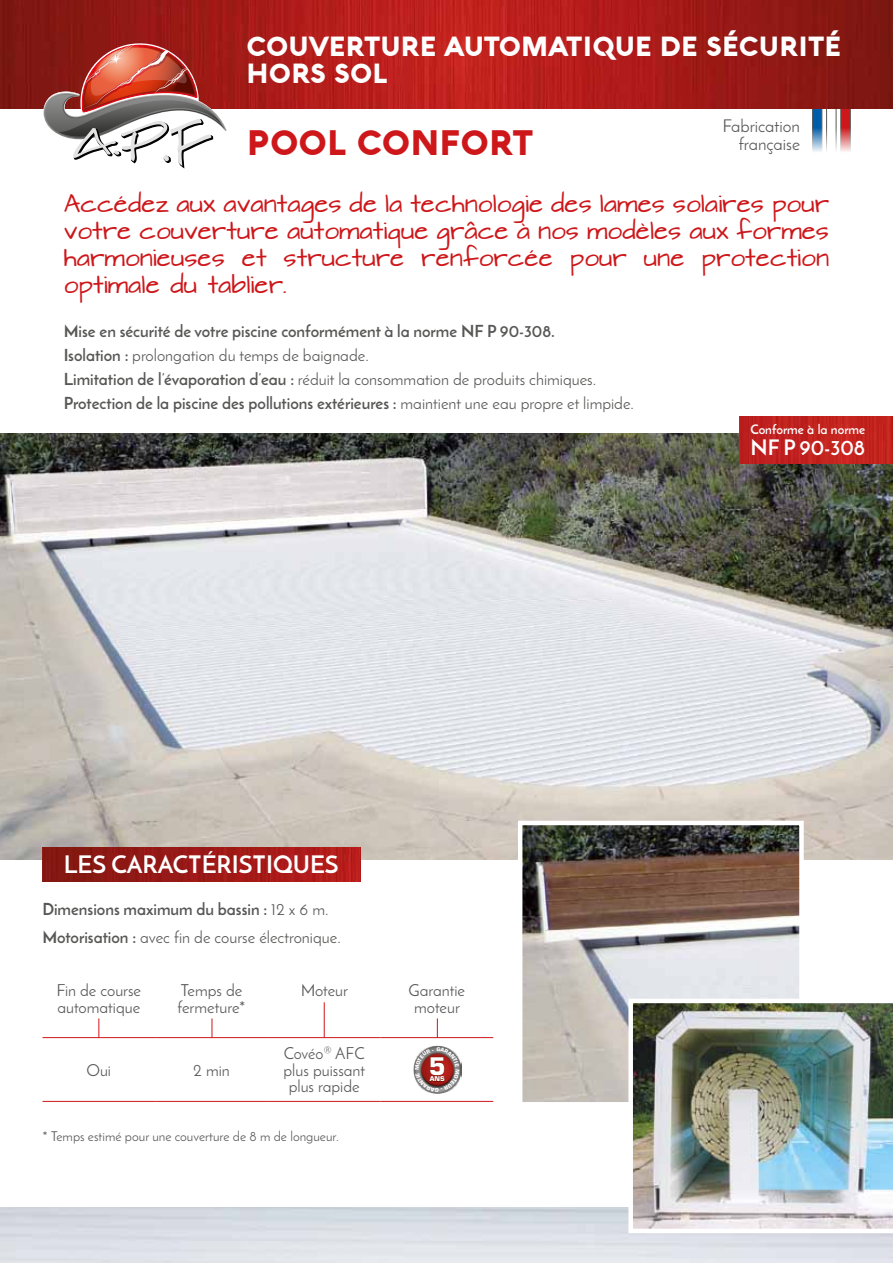
<style>
.page{position:relative;width:893px;height:1263px;background:#fff}
.page>*{position:absolute;margin:0;border:0;box-sizing:border-box;transform-origin:0 0}
.t1{font:900 34.5px "Aquawax";color:#cd171a}
.t2{font:900 27px/27px "Aquawax";color:#fff}
.t3{font:700 24px "Josefin Sans";color:#fff}
.t4{font:700 23.55px "Eurostile";color:#fff}
.t5{font:700 21.15px "Josefin Sans";color:#fff}
.t6{font:21px/27px "Architects Daughter";color:#cd171a;text-align:justify}
.t7{font:17.55px/17.5px "Josefin Sans";color:#575756;text-align:right}
.t8{font:700 16.5px/24px "Josefin Sans";color:#575756}
.t9{font:16.5px/16.5px "Josefin Sans";color:#575756}
.t10{font:13.5px "Josefin Sans";color:#575756}
.t11{font:700 12.9px "Josefin Sans";color:#fff}
.t12{font:700 6.45px "Eurostile";color:#fff}
.s1{font-weight:400}
</style>
<div class="page">
<svg style="left:812px;top:108px;width:10px;height:44px"></svg>
<svg style="left:841px;top:108px;width:9px;height:44px"></svg>
<img style="left:0;top:0;width:893px;height:108px">
<img style="left:0;top:434px;width:893px;height:425px">
<svg style="left:98px;top:1018px;width:1px;height:19px"></svg>
<svg style="left:212px;top:1018px;width:1px;height:19px"></svg>
<hr style="left:324px;top:1002px;width:1px;height:36px;background:#cd171a">
<svg style="left:437px;top:1018px;width:1px;height:19px"></svg>
<img style="left:413px;top:1045px;width:49px;height:49px">
<svg style="left:42px;top:38px;width:185px;height:131px"></svg>
<img style="left:523px;top:826px;width:276px;height:275px">
<div style="left:518px;top:821px;width:286px;height:285px;border:4px solid #fff"></div>
<img style="left:628px;top:999px;width:265px;height:234px">
<img style="left:43px;top:847px;width:317px;height:34px">
<img style="left:740px;top:417px;width:153px;height:46px">
<hr style="left:43px;top:1037px;width:112px;height:1px;background:#cd171a">
<hr style="left:155px;top:1037px;width:113px;height:1px;background:#cd171a">
<hr style="left:268px;top:1037px;width:113px;height:1px;background:#cd171a">
<hr style="left:381px;top:1037px;width:112px;height:1px;background:#cd171a">
<hr style="left:43px;top:1101px;width:112px;height:1px;background:#cd171a">
<hr style="left:155px;top:1101px;width:113px;height:1px;background:#cd171a">
<hr style="left:268px;top:1101px;width:113px;height:1px;background:#cd171a">
<hr style="left:381px;top:1101px;width:112px;height:1px;background:#cd171a">
<svg style="left:415px;top:1047px;width:45px;height:45px;background:#9c6663"></svg>
<h2 class="t2" style="left:247px;top:32px;width:596px">COUVERTURE AUTOMATIQUE DE SÉCURITÉ<br>HORS SOL</h2>
<p class="t7" style="left:722px;top:117px;width:79px">Fabrication française</p>
<h1 class="t1" style="left:247px;top:120px;width:288px">POOL CONFORT</h1>
<p class="t6" style="left:64px;top:191px;width:767px">Accédez aux avantages de la technologie des lames solaires pour votre couverture automatique grâce à nos modèles aux formes harmonieuses et structure renforcée pour une protection optimale du tablier.</p>
<p class="t8" style="left:64px;top:319px;width:572px">Mise en sécurité de votre piscine conformément à la norme NF P 90-308.<br>Isolation : <span class="s1">prolongation du temps de baignade.<br></span>Limitation de l’évaporation d’eau : <span class="s1">réduit la consommation de produits chimiques.<br></span>Protection de la piscine des pollutions extérieures : <span class="s1">maintient une eau propre et limpide.</span></p>
<h3 class="t3" style="left:64px;top:849px;width:276px">Les caractéristiques</h3>
<p class="t8" style="left:43px;top:895px;width:300px;line-height:28.3px">Dimensions maximum du bassin : <span class="s1">12 x 6 m.<br></span>Motorisation : <span class="s1">avec fin de course électronique.</span></p>
<p class="t9" style="left:57px;top:982px;width:86px">Fin de course automatique</p>
<p class="t9" style="left:177px;top:982px;width:70px">Temps de fermeture*</p>
<p class="t9" style="left:301px;top:982px;width:49px">Moteur</p>
<p class="t9" style="left:409px;top:982px;width:58px;text-align:center">Garantie moteur</p>
<p class="t9" style="left:284px;top:1045px;width:83px;text-align:center">Covéo<sup>®</sup> AFC plus puissant plus rapide</p>
<p class="t10" style="left:43px;top:1128px;width:298px">* Temps estimé pour une couverture de 8 m de longueur.</p>
<p class="t9" style="left:87px;top:1061px;width:26px">Oui</p>
<p class="t9" style="left:193px;top:1061px;width:38px">2 min</p>
<h3 class="t4" style="left:429px;top:1052px;width:18px">5</h3>
<p class="t12" style="left:430px;top:1075px;width:16px">AN S</p>
<p class="t11" style="left:750px;top:422px;width:116px">Conforme à la norme</p>
<p class="t5" style="left:750px;top:435px;width:116px">NF P 90-308</p>
</div>
